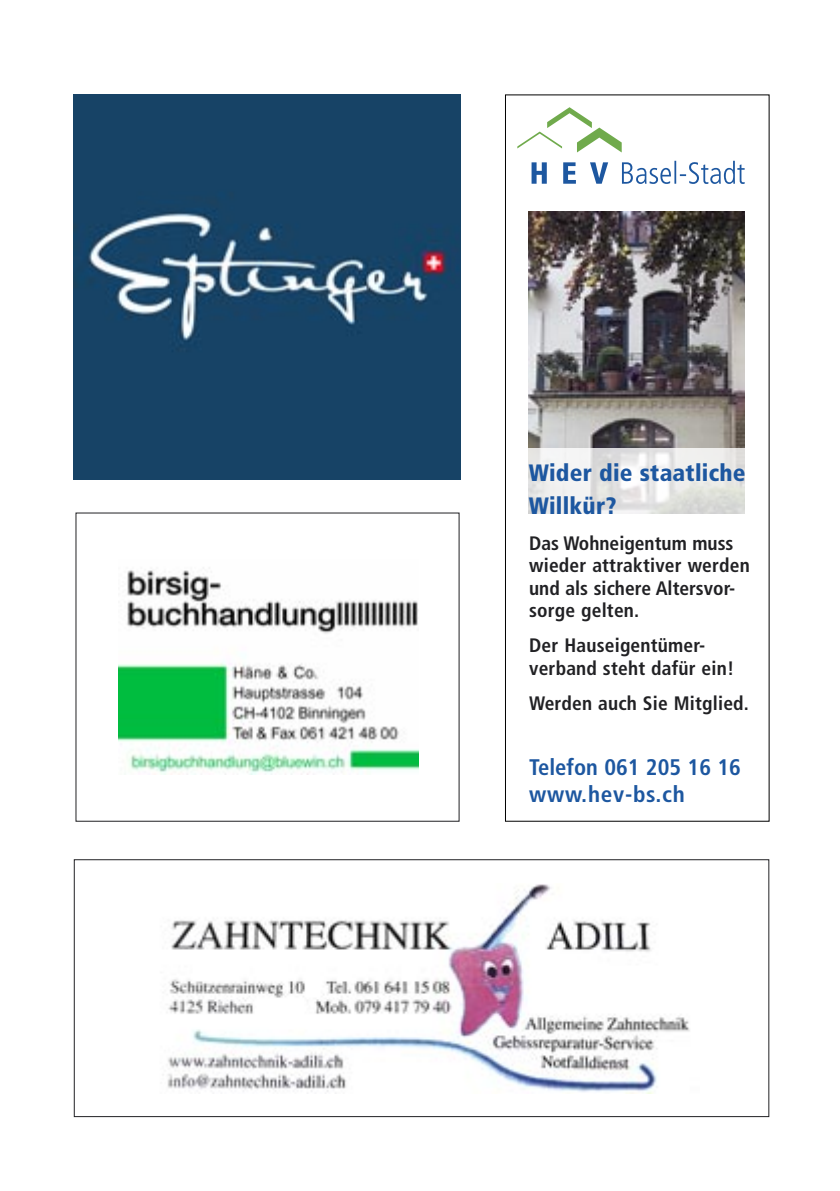
<style>
.page{position:relative;width:840px;height:1191px;background:#fff}
.page>*{position:absolute;margin:0;border:0;box-sizing:border-box;transform-origin:0 0}
.t1{font:900 condensed 23.6px/33.2px "Frutiger";letter-spacing:.01em;color:#1d57a0}
.t2{font:700 condensed 22.6px/26.6px "Frutiger";color:#1d57a0}
.t3{font:700 condensed 19.4px/22.6px "Frutiger";letter-spacing:.01em;color:#212124}
</style>
<div class="page">
<svg style="left:517px;top:107px;width:228px;height:407px"></svg>
<div style="left:504px;top:94px;width:265px;height:727px;border:1px solid #000"></div>
<img style="left:118px;top:570px;width:300px;height:204px">
<img style="left:74px;top:94px;width:386px;height:386px">
<img style="left:167px;top:884px;width:523px;height:209px">
<div style="left:74px;top:859px;width:694px;height:258px;border:1px solid #212124"></div>
<p class="t1" style="left:528px;top:458px;width:218px">Wider die staatliche<br>Willkür?</p>
<p class="t3" style="left:529px;top:533px;width:222px">Das Wohneigentum muss wieder attraktiver werden und als sichere Altersvor&shy;sorge gelten.</p>
<p class="t3" style="left:529px;top:635px;width:206px">Der Hauseigentümer&shy;verband steht dafür ein!</p>
<p class="t3" style="left:529px;top:693px;width:221px">Werden auch Sie Mitglied.</p>
<p class="t2" style="left:529px;top:755px;width:213px">Telefon 061 205 16 16 www.hev-bs.ch</p>
</div>
